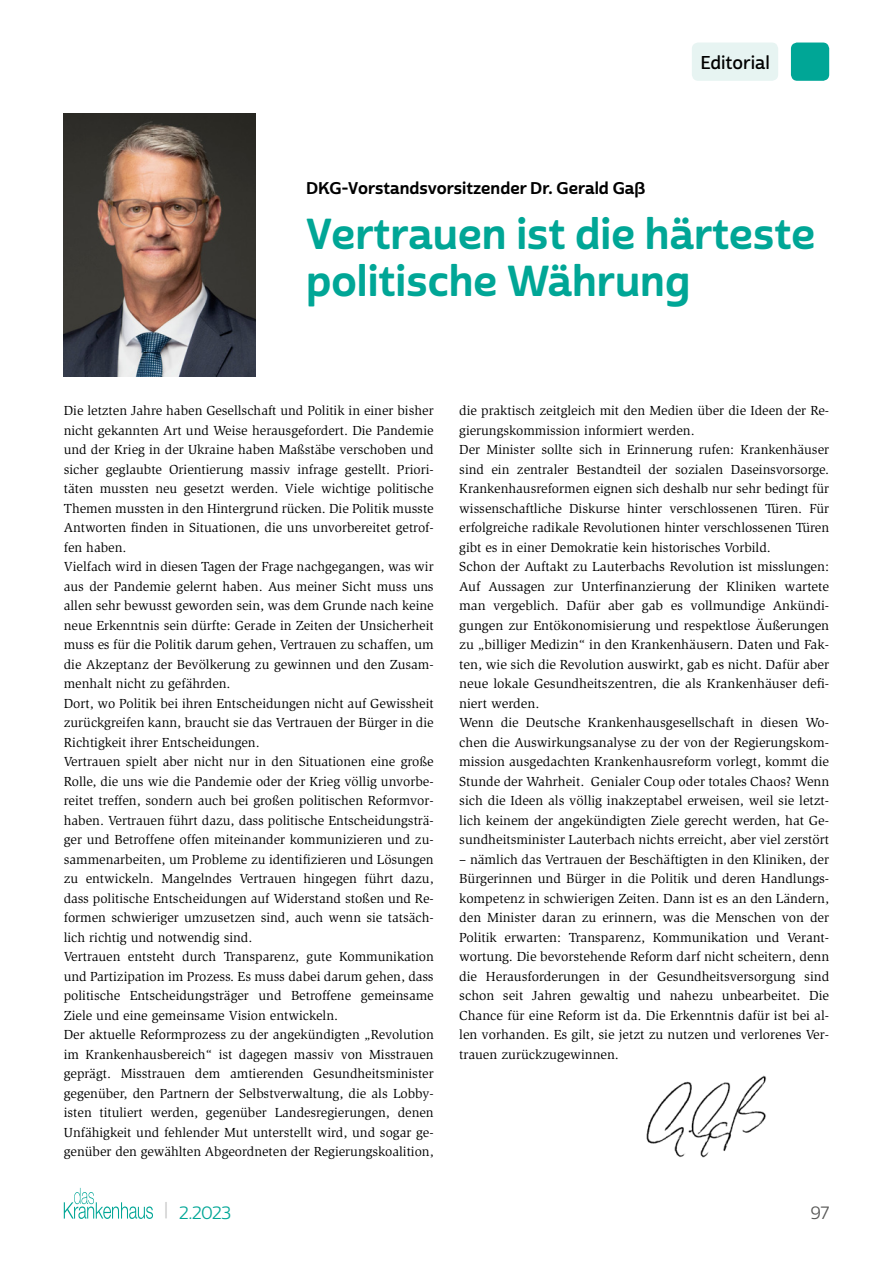
<style>
.page{position:relative;width:893px;height:1263px;background:#fff}
.page>*{position:absolute;margin:0;border:0;box-sizing:border-box;transform-origin:0 0}
.t1{font:42px/46.5px "Cabrito Sans Nor Bol";color:#00a696}
.t2{font:18px "Cabrito Sans Nor Dem";color:#000}
.t3{font:17.25px "Cabrito Sans Nor Reg";color:#00a696}
.t4{font:17.25px "Cabrito Sans Nor Reg";color:#575756}
.t5{font:16.5px "Cabrito Sans Nor Bol";color:#000}
.t6{font:13.5px/19.5px "Slimbach Std";color:#000}
.s1{font-size:18.9px;color:#c6c6c6}
</style>
<div class="page">
<svg style="left:64px;top:1188px;width:89px;height:31px"></svg>
<div style="left:791px;top:43px;width:38px;height:38px;background:#00a696;border-radius:6px"></div>
<img style="left:646px;top:1075px;width:121px;height:83px">
<div style="left:692px;top:43px;width:86px;height:38px;background:#e7f4f2;border-radius:6px"></div>
<img style="left:64px;top:113px;width:191px;height:263px">
<h2 class="t2" style="left:700px;top:51px;width:71px">Editorial</h2>
<p class="t5" style="left:306px;top:178px;width:341px">DKG-Vorstandsvorsitzender Dr. Gerald Gaß</p>
<h1 class="t1" style="left:306px;top:212px;width:511px">Vertrauen ist die härteste politische Währung</h1>
<p class="t6" style="left:64px;top:401px;width:371px">Die letzten Jahre haben Gesellschaft und Politik in einer bisher nicht gekannten Art und Weise herausgefordert. Die Pandemie und der Krieg in der Ukraine haben Maßstäbe verschoben und sicher geglaubte Orientierung massiv infrage gestellt. Priori&shy;täten mussten neu gesetzt werden. Viele wichtige politische Themen mussten in den Hintergrund rücken. Die Politik musste Antworten finden in Situationen, die uns unvorbereitet getrof&shy;fen haben.<br>Vielfach wird in diesen Tagen der Frage nachgegangen, was wir aus der Pandemie gelernt haben. Aus meiner Sicht muss uns allen sehr bewusst geworden sein, was dem Grunde nach keine neue Erkenntnis sein dürfte: Gerade in Zeiten der Unsicherheit muss es für die Politik darum gehen, Vertrauen zu schaffen, um die Akzeptanz der Bevölkerung zu gewinnen und den Zusam&shy;menhalt nicht zu gefährden.<br>Dort, wo Politik bei ihren Entscheidungen nicht auf Gewissheit zurückgreifen kann, braucht sie das Vertrauen der Bürger in die Richtigkeit ihrer Entscheidungen.<br>Vertrauen spielt aber nicht nur in den Situationen eine große Rolle, die uns wie die Pandemie oder der Krieg völlig unvorbe&shy;reitet treffen, sondern auch bei großen politischen Reformvor&shy;haben. Vertrauen führt dazu, dass politische Entscheidungsträ&shy;ger und Betroffene offen miteinander kommunizieren und zu&shy;sammenarbeiten, um Probleme zu identifizieren und Lösungen zu entwickeln. Mangelndes Vertrauen hingegen führt dazu, dass politische Entscheidungen auf Widerstand stoßen und Re&shy;formen schwieriger umzusetzen sind, auch wenn sie tatsäch&shy;lich richtig und notwendig sind.<br>Vertrauen entsteht durch Transparenz, gute Kommunikation und Partizipation im Prozess. Es muss dabei darum gehen, dass politische Entscheidungsträger und Betroffene gemeinsame Ziele und eine gemeinsame Vision entwickeln.<br>Der aktuelle Reformprozess zu der angekündigten „Revolution im Krankenhausbereich“ ist dagegen massiv von Misstrauen geprägt. Misstrauen dem amtierenden Gesundheitsminister gegenüber, den Partnern der Selbstverwaltung, die als Lobby&shy;isten tituliert werden, gegenüber Landesregierungen, denen Unfähigkeit und fehlender Mut unterstellt wird, und sogar ge&shy;genüber den gewählten Abgeordneten der Regierungskoalition,</p>
<p class="t6" style="left:459px;top:401px;width:371px">die praktisch zeitgleich mit den Medien über die Ideen der Re&shy;gierungskommission informiert werden.<br>Der Minister sollte sich in Erinnerung rufen: Krankenhäuser sind ein zentraler Bestandteil der sozialen Daseinsvorsorge.<br>Krankenhausreformen eignen sich deshalb nur sehr bedingt für wissenschaftliche Diskurse hinter verschlossenen Türen. Für erfolgreiche radikale Revolutionen hinter verschlossenen Türen gibt es in einer Demokratie kein historisches Vorbild.<br>Schon der Auftakt zu Lauterbachs Revolution ist misslungen:<br>Auf Aussagen zur Unterfinanzierung der Kliniken wartete man vergeblich. Dafür aber gab es vollmundige Ankündi&shy;gungen zur Entökonomisierung und respektlose Äußerungen zu „billiger Medizin“ in den Krankenhäusern. Daten und Fak&shy;ten, wie sich die Revolution auswirkt, gab es nicht. Dafür aber neue lokale Gesundheitszentren, die als Krankenhäuser defi&shy;niert werden.<br>Wenn die Deutsche Krankenhausgesellschaft in diesen Wo&shy;chen die Auswirkungsanalyse zu der von der Regierungskom&shy;mission ausgedachten Krankenhausreform vorlegt, kommt die Stunde der Wahrheit. Genialer Coup oder totales Chaos? Wenn sich die Ideen als völlig inakzeptabel erweisen, weil sie letzt&shy;lich keinem der angekündigten Ziele gerecht werden, hat Ge&shy;sundheitsminister Lauterbach nichts erreicht, aber viel zerstört</p>
<p class="t6" style="left:459px;top:850px;width:371px;text-align:justify">– nämlich das Vertrauen der Beschäftigten in den Kliniken, der Bürgerinnen und Bürger in die Politik und deren Handlungs&shy;kompetenz in schwierigen Zeiten. Dann ist es an den Ländern, den Minister daran zu erinnern, was die Menschen von der Politik erwarten: Transparenz, Kommunikation und Verant&shy;wortung. Die bevorstehende Reform darf nicht scheitern, denn die Herausforderungen in der Gesundheitsversorgung sind schon seit Jahren gewaltig und nahezu unbearbeitet. Die Chance für eine Reform ist da. Die Erkenntnis dafür ist bei al&shy;len vorhanden. Es gilt, sie jetzt zu nutzen und verlorenes Ver&shy;trauen zurückzugewinnen.</p>
<p class="t3" style="left:164px;top:1202px;width:68px"><span class="s1">|</span> 2.2023</p>
<p class="t4" style="left:811px;top:1202px;width:20px">97</p>
</div>
